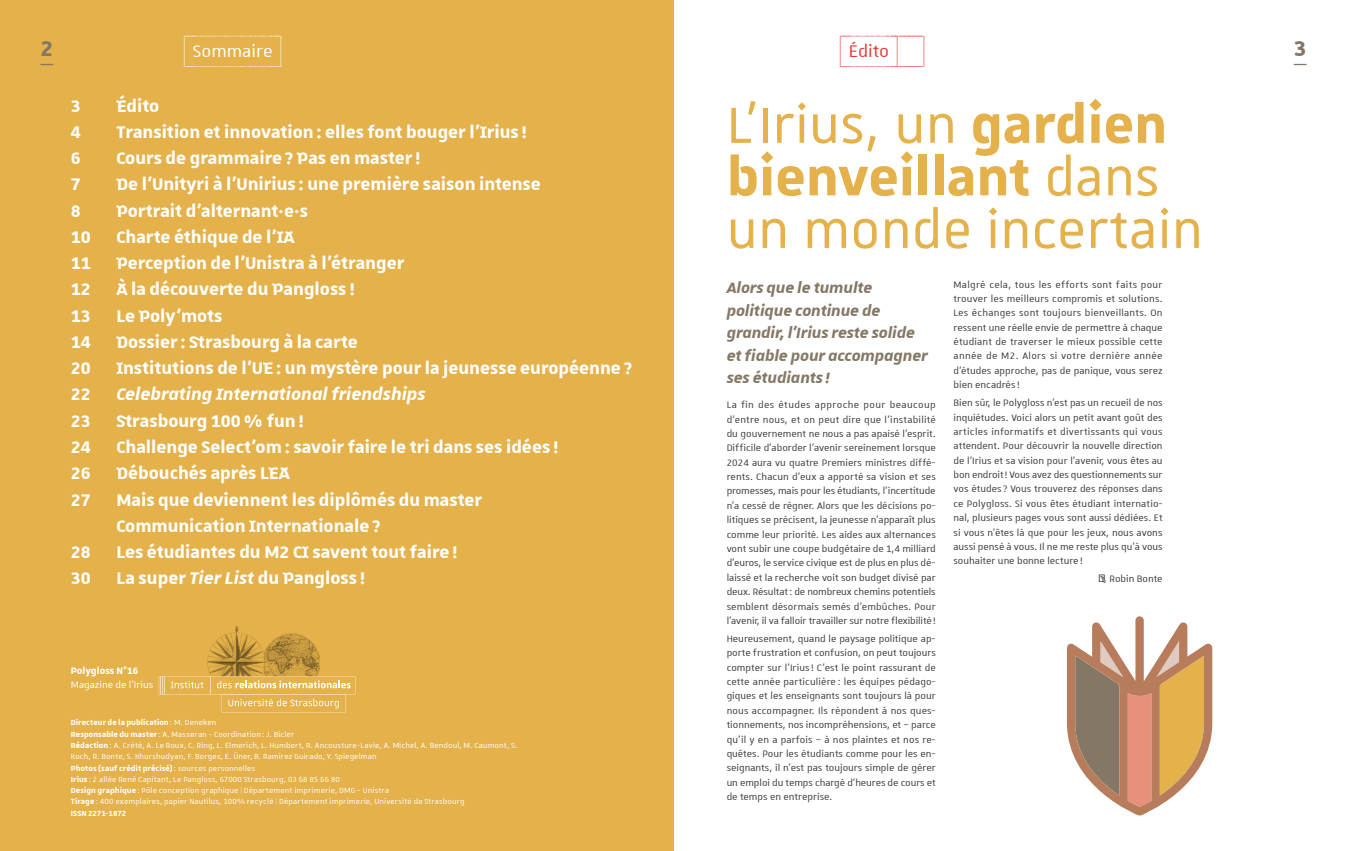
<style>
.page{position:relative;width:1347px;height:851px;background:#fff}
.page>*{position:absolute;margin:0;border:0;box-sizing:border-box;transform-origin:0 0}
.Titre-article{font:68.75px/52.5px "Unistra A";color:#e4b14a}
.t1{font:700 28.75px "Unistra D";color:#847766}
.sommaire{font:700 22.5px/26.2px "Unistra D";color:#fff}
.sommaire-2{font:italic 700 22.5px "Unistra D";color:#fff}
.en-tête_de_page{font:22.5px "Unistra Encadre";color:#e63734}
.en-tête_de_page-2{font:22.5px "Unistra Encadre";color:#fff}
.chapeau{font:italic 700 20px/22.5px "Unistra A";letter-spacing:-.005em;color:#847766}
.texte-courant_coul_1{font:12.5px/14.4px "Unistra A";letter-spacing:-.005em;color:#373a3b;text-align:justify}
.texte-courant_coul_1-2{font:12.5px "Unistra A";color:#fff}
.texte-courant_coul_1-3{font:700 12.5px "Unistra A";color:#fff}
.ours{font:10px/11.2px "Unistra B";letter-spacing:.01em;color:#fff}
.ours-2{font:700 10px "Unistra B";letter-spacing:.005em;color:#fff}
.s1{font-style:normal}
.s2{font-style:italic}
.s3{font-weight:400}
.s4{font-weight:700}
</style>
<div class="page">
<div style="left:0;top:0;width:673px;height:850px;background:#e4b14a"></div>
<svg style="left:1067px;top:616px;width:145px;height:199px"></svg>
<img style="left:207px;top:625px;width:112px;height:51px">
<svg style="left:159px;top:676px;width:196px;height:36px"></svg>
<svg style="left:40px;top:64px;width:13px;height:1px"></svg>
<svg style="left:1293px;top:64px;width:13px;height:1px"></svg>
<p class="en-tête_de_page-2" style="left:184px;top:35px;width:99px">(_SOMMAIRE_)</p>
<p class="en-tête_de_page" style="left:840px;top:35px;width:86px">(_ÉDITO_)_____)</p>
<h2 class="t1" style="left:40px;top:32px;width:14px">2</h2>
<h2 class="t1" style="left:1293px;top:32px;width:14px">3</h2>
<p class="sommaire" style="left:71px;top:92px;width:11px">3</p>
<p class="sommaire" style="left:116px;top:92px;width:45px">Édito</p>
<p class="sommaire" style="left:71px;top:118px;width:11px">4</p>
<p class="sommaire" style="left:116px;top:118px;width:412px">Transition et innovation : elles font bouger l’Irius!</p>
<p class="sommaire" style="left:71px;top:144px;width:11px">6</p>
<p class="sommaire" style="left:116px;top:144px;width:306px">Cours de grammaire ? Pas en master!</p>
<p class="sommaire" style="left:71px;top:170px;width:11px">7</p>
<p class="sommaire" style="left:116px;top:170px;width:426px">De l’Unityri à l’Unirius: une première saison intense</p>
<p class="sommaire" style="left:71px;top:197px;width:11px">8</p>
<p class="sommaire" style="left:116px;top:197px;width:193px">Portrait d'alternant·e·s</p>
<p class="sommaire" style="left:71px;top:223px;width:225px">10 Charte éthique de l’IA</p>
<p class="sommaire" style="left:71px;top:249px;width:335px">11 Perception de l’Unistra à l’étranger</p>
<p class="sommaire" style="left:71px;top:275px;width:285px">12 À la découverte du Pangloss!</p>
<p class="sommaire" style="left:71px;top:302px;width:153px">13 Le Poly’mots</p>
<p class="sommaire" style="left:71px;top:328px;width:288px">14 Dossier: Strasbourg à la carte</p>
<p class="sommaire" style="left:71px;top:354px;width:563px">20 Institutions de l’UE : un mystère pour la jeunesse européenne ?</p>
<p class="sommaire-2" style="left:71px;top:382px;width:356px"><span class="s1">22</span> Celebrating International friendships</p>
<p class="sommaire" style="left:71px;top:407px;width:235px">23 Strasbourg 100% fun !</p>
<p class="sommaire" style="left:71px;top:433px;width:489px">24 Challenge Select’om: savoir faire le tri dans ses idées!</p>
<p class="sommaire" style="left:71px;top:459px;width:221px">26 Débouchés après LEA</p>
<p class="sommaire" style="left:116px;top:485px;width:367px;text-indent:-45px">27 Mais que deviennent les diplômés du master<br>Communication Internationale ?</p>
<p class="sommaire" style="left:71px;top:538px;width:388px">28 Les étudiantes du M2 CI savent tout faire !</p>
<p class="sommaire" style="left:71px;top:564px;width:296px">30 La super <span class="s2">Tier List</span> du Pangloss!</p>
<p class="texte-courant_coul_1-3" style="left:71px;top:663px;width:69px">Polygloss N°16</p>
<p class="texte-courant_coul_1-2" style="left:71px;top:678px;width:84px">Magazine de l’Irius</p>
<p class="ours-2" style="left:71px;top:717px;width:147px">Directeur de la publication<span class="s3">: M. Deneken</span></p>
<p class="ours" style="left:71px;top:728px;width:225px"><span class="s4">Responsable du master</span>: A. Masseran - Coordination: J. Bicler</p>
<p class="ours" style="left:71px;top:739px;width:448px"><span class="s4">Rédaction</span>: A. Crété, A. Le Roux, C. Ring, L. Elmerich, L. Humbert, R. Ancousture-Lavie, A. Michel, A. Bendoul, M. Caumont, S.<br>Koch, R. Bonte, S. Khurshudyan, F. Borges, E. Üner, B. Ramírez Guirado, Y. Spiegelman</p>
<p class="ours-2" style="left:71px;top:762px;width:186px">Photos (sauf crédit précisé)<span class="s3">: sources personnelles</span></p>
<p class="ours" style="left:71px;top:773px;width:270px"><span class="s4">Irius</span>: 2 allée René Capitant, Le Pangloss, 67000 Strasbourg, 03 68 85 66 80</p>
<p class="ours" style="left:71px;top:784px;width:320px"><span class="s4">Design graphique</span>: Pôle conception graphique | Département imprimerie, DMG– Unistra</p>
<p class="ours" style="left:71px;top:795px;width:395px"><span class="s4">Tirage</span>: 400 exemplaires, papier Nautilus, 100% recyclé | Département imprimerie, Université de Strasbourg</p>
<p class="ours-2" style="left:71px;top:807px;width:57px">ISSN 2271-1872</p>
<p class="Titre-article" style="left:726px;top:96px;width:478px">L’Irius, un <span class="s4">gardien bienveillant</span> dans un monde incertain</p>
<p class="chapeau" style="left:726px;top:276px;width:203px">Alors que le tumulte politique continue de grandir, l’Irius reste solide et fiable pour accompagner ses étudiants!</p>
<p class="texte-courant_coul_1" style="left:726px;top:397px;width:211px">La fin des études approche pour beaucoup d’entre nous, et on peut dire que l’instabilité du gouvernement ne nous a pas apaisé l’esprit.<br>Difficile d’aborder l’avenir sereinement lorsque 2024 aura vu quatre Premiers ministres diffé&shy;rents. Chacun d’eux a apporté sa vision et ses promesses, mais pour les étudiants, l’incertitude n’a cessé de régner. Alors que les décisions po&shy;litiques se précisent, la jeunesse n’apparaît plus comme leur priorité. Les aides aux alternances vont subir une coupe budgétaire de 1,4 milliard d’euros, le service civique est de plus en plus dé&shy;laissé et la recherche voit son budget divisé par deux. Résultat: de nombreux chemins potentiels semblent désormais semés d’embûches. Pour l’avenir, il va falloir travailler sur notre flexibilité!</p>
<p class="texte-courant_coul_1" style="left:726px;top:631px;width:211px">Heureusement, quand le paysage politique ap&shy;porte frustration et confusion, on peut toujours compter sur l’Irius! C’est le point rassurant de cette année particulière : les équipes pédago&shy;giques et les enseignants sont toujours là pour nous accompagner. Ils répondent à nos ques&shy;tionnements, nos incompréhensions, et – parce qu’il y en a parfois – à nos plaintes et nos re&shy;quêtes. Pour les étudiants comme pour les en&shy;seignants, il n’est pas toujours simple de gérer un emploi du temps chargé d’heures de cours et de temps en entreprise.</p>
<p class="texte-courant_coul_1" style="left:953px;top:276px;width:211px">Malgré cela, tous les efforts sont faits pour trouver les meilleurs compromis et solutions.<br>Les échanges sont toujours bienveillants. On ressent une réelle envie de permettre à chaque étudiant de traverser le mieux possible cette année de M2. Alors si votre dernière année d’études approche, pas de panique, vous serez bien encadrés!</p>
<p class="texte-courant_coul_1" style="left:953px;top:395px;width:211px">Bien sûr, le Polygloss n’est pas un recueil de nos inquiétudes. Voici alors un petit avant goût des articles informatifs et divertissants qui vous attendent. Pour découvrir la nouvelle direction de l’Irius et sa vision pour l’avenir, vous êtes au bon endroit! Vous avez des questionnements sur vos études? Vous trouverez des réponses dans ce Polygloss. Si vous êtes étudiant internatio&shy;nal, plusieurs pages vous sont aussi dédiées. Et si vous n’êtes là que pour les jeux, nous avons aussi pensé à vous. Il ne me reste plus qu’à vous souhaiter une bonne lecture !</p>
<p class="texte-courant_coul_1" style="left:1097px;top:571px;width:67px">→ Robin Bonte</p>
</div>
